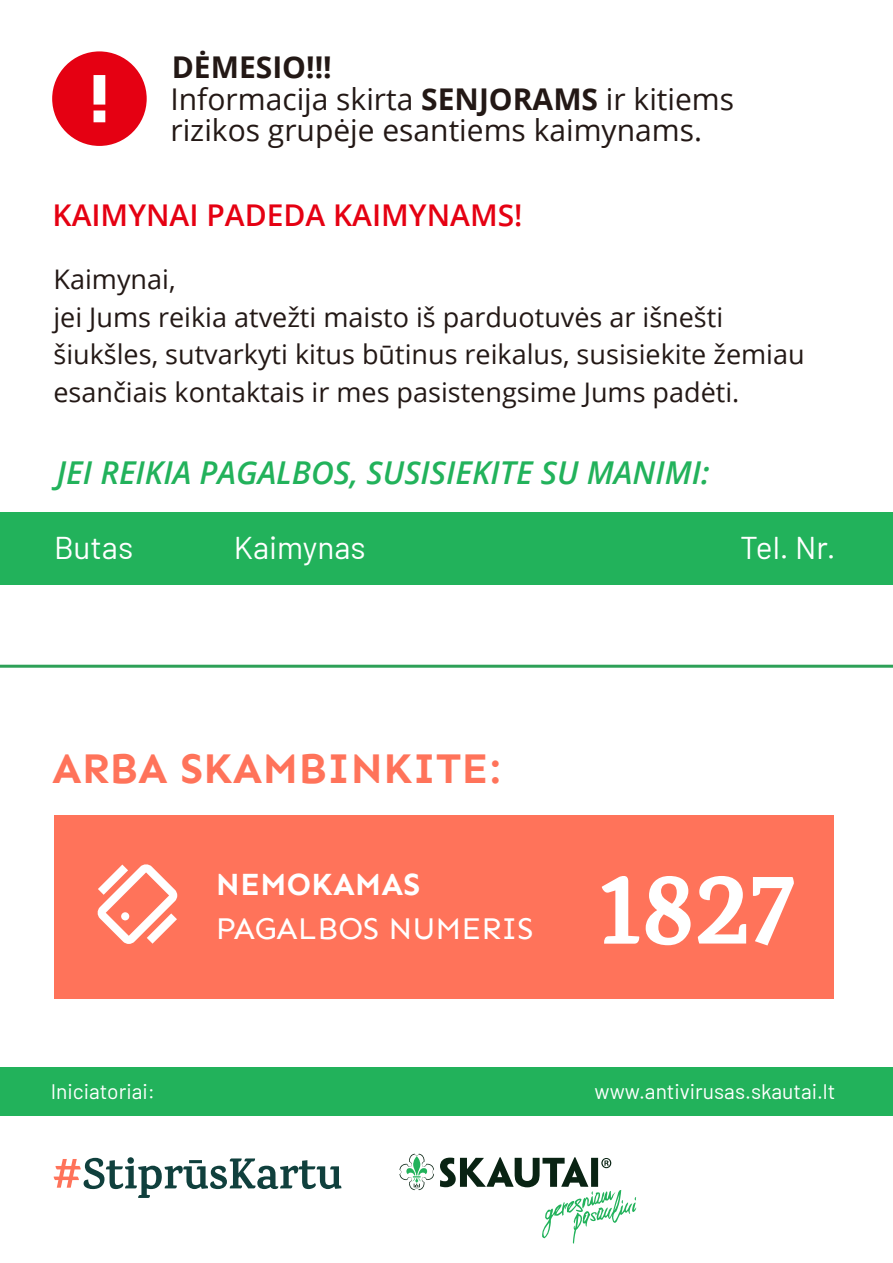
<style>
.page{position:relative;width:893px;height:1263px;background:#fff}
.page>*{position:absolute;margin:0;border:0;box-sizing:border-box;transform-origin:0 0}
.t1{font:700 107.4px "Karma";color:#fff}
.t2{font:700 42.6px "Sen";color:#ff735a}
.t3{font:italic 600 31.5px "Open Sans";color:#22b25b}
.t4{font:31.5px "Barlow";color:#fff}
.t5{font:31.5px "Sen";color:#fff}
.t6{font:700 31.5px "Sen";color:#fff}
.t7{font:30px/31.8px "Open Sans";color:#231815}
.t8{font:600 30px "Open Sans";color:#e50012}
.t9{font:27px/37.5px "Open Sans";color:#231815}
.t10{font:21px "Barlow";color:#fff}
.s1{font-weight:700}
</style>
<div class="page">
<hr style="left:0;top:665px;width:893px;height:3px;background:#2da057">
<svg style="left:52px;top:51px;width:95px;height:95px"></svg>
<svg style="left:54px;top:1157px;width:287px;height:41px"></svg>
<div style="left:54px;top:815px;width:779px;height:184px;background:#ff735a"></div>
<svg style="left:97px;top:864px;width:80px;height:80px"></svg>
<svg style="left:399px;top:1154px;width:35px;height:36px"></svg>
<svg style="left:440px;top:1157px;width:196px;height:87px"></svg>
<div style="left:0;top:1067px;width:893px;height:48px;background:#22b25b"></div>
<div style="left:0;top:512px;width:893px;height:72px;background:#22b25b"></div>
<p class="t7" style="left:170px;top:50px;width:565px"><span class="s1">DĖMESIO!!!<br></span>Informacija skirta <span class="s1">SENJORAMS</span> ir kitiems rizikos grupėje esantiems kaimynams.</p>
<p class="t8" style="left:52px;top:194px;width:471px">KAIMYNAI PADEDA KAIMYNAMS!</p>
<p class="t9" style="left:53px;top:260px;width:753px">Kaimynai,<br>jei Jums reikia atvežti maisto iš parduotuvės ar išnešti šiukšles, sutvarkyti kitus būtinus reikalus, susisiekite žemiau esančiais kontaktais ir mes pasistengsime Jums padėti.</p>
<p class="t3" style="left:57px;top:451px;width:654px">JEI REIKIA PAGALBOS, SUSISIEKITE SU MANIMI:</p>
<p class="t4" style="left:54px;top:525px;width:80px">Butas</p>
<p class="t4" style="left:234px;top:525px;width:134px">Kaimynas</p>
<p class="t4" style="left:740px;top:525px;width:97px">Tel. Nr.</p>
<h2 class="t2" style="left:52px;top:744px;width:451px">ARBA SKAMBINKITE:</h2>
<p class="t6" style="left:216px;top:867px;width:206px">NEMOKAMAS</p>
<p class="t5" style="left:216px;top:910px;width:319px">PAGALBOS NUMERIS</p>
<h1 class="t1" style="left:599px;top:844px;width:198px">1827</h1>
<p class="t10" style="left:51px;top:1076px;width:106px">Iniciatoriai:</p>
<p class="t10" style="left:595px;top:1076px;width:242px">www.antivirusas.skautai.lt</p>
</div>
